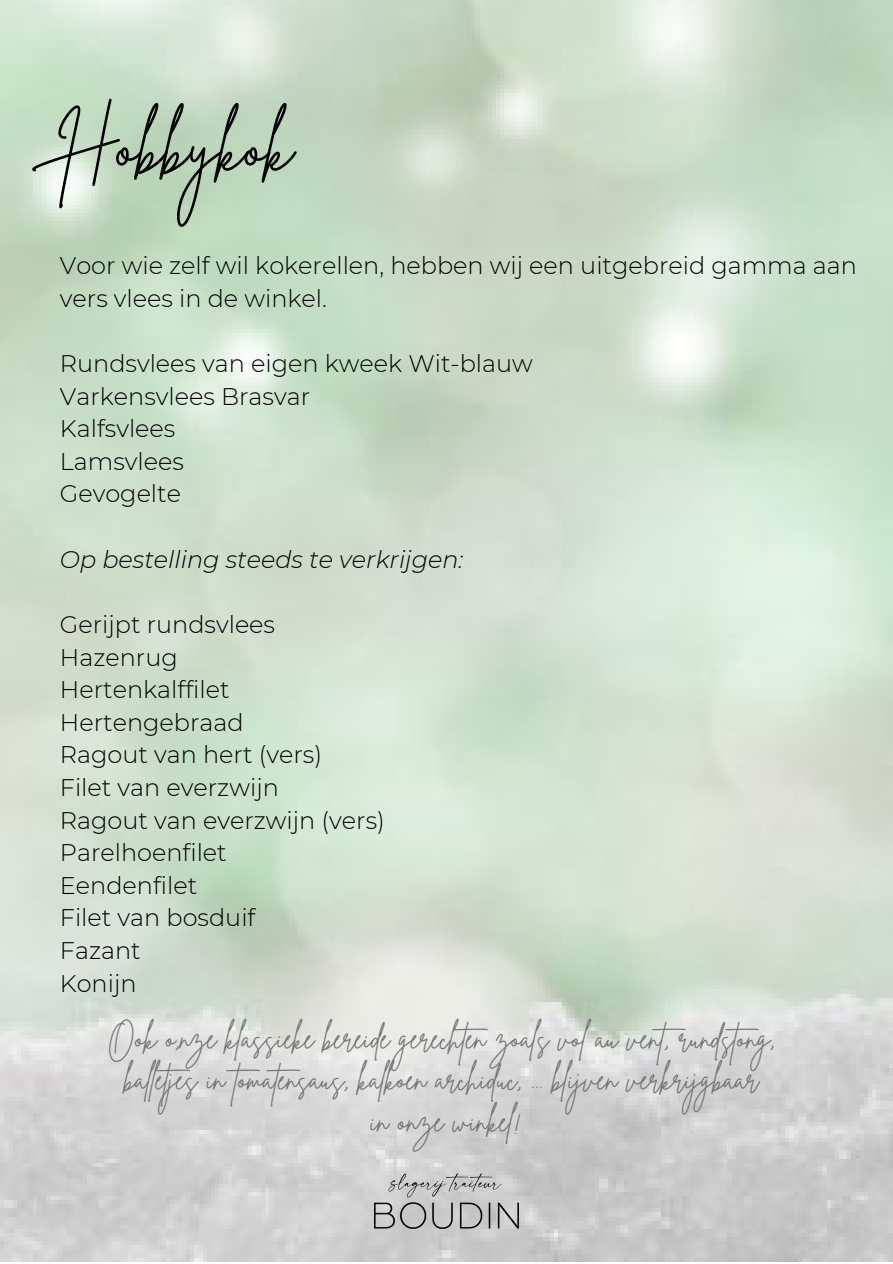
<style>
.page{position:relative;width:893px;height:1264px;background:#fff}
.page>*{position:absolute;margin:0;border:0;box-sizing:border-box;transform-origin:0 0}
.t1{font:67.5px "Brittany Signature";color:#000}
.t2{font:30px/41.5px "Brittany Signature";color:#737373;text-align:center}
.t3{font:300 24px/32.5px "Montserrat";color:#000}
.t4{font:italic 300 24px "Montserrat";color:#000}
</style>
<div class="page">
<img style="left:0;top:0;width:892px;height:1261px">
<img style="left:374px;top:1173px;width:144px;height:55px">
<h1 class="t1" style="left:59px;top:102px;width:235px">Hobbykok</h1>
<p class="t3" style="left:60px;top:249px;width:798px">Voor wie zelf wil kokerellen, hebben wij een uitgebreid gamma aan vers vlees in de winkel.</p>
<p class="t3" style="left:60px;top:347px;width:474px">Rundsvlees van eigen kweek Wit-blauw<br>Varkensvlees Brasvar<br>Kalfsvlees<br>Lamsvlees<br>Gevogelte</p>
<p class="t4" style="left:60px;top:544px;width:405px">Op bestelling steeds te verkrijgen:</p>
<p class="t3" style="left:60px;top:608px;width:326px">Gerijpt rundsvlees<br>Hazenrug<br>Hertenkalffilet<br>Hertengebraad<br>Ragout van hert (vers)<br>Filet van everzwijn<br>Ragout van everzwijn (vers)<br>Parelhoenfilet<br>Eendenfilet<br>Filet van bosduif<br>Fazant<br>Konijn</p>
<p class="t2" style="left:108px;top:1017px;width:668px">Ook o,nze klassieke bereide gerechten zoals vol au vent, rundstong, bal etjes in tomatensaus, kalkoen archiduc, ... blijven verkrijgbaar<br>in onze winkel!</p>
</div>
